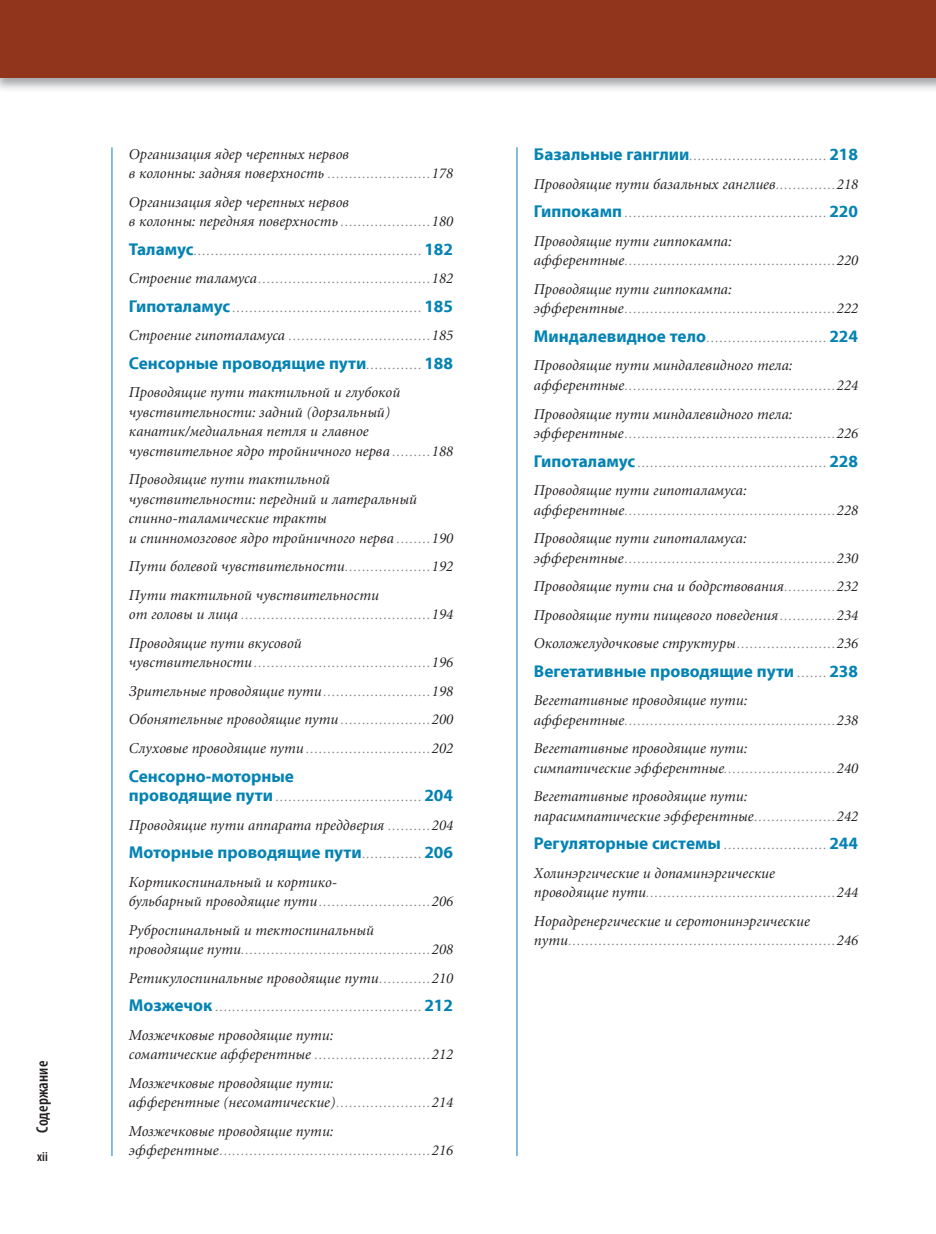
<style>
.page{position:relative;width:936px;height:1234px;background:#fff}
.page>*{position:absolute;margin:0;border:0;box-sizing:border-box;transform-origin:0 0}
.t1{font:700 17.25px "Myriad Pro";color:#0483b3}
.t2{font:600 condensed 16.5px "Myriad Pro";letter-spacing:.01em;color:#231f20}
.t3{font:italic 15px/19.5px "Minion Cyr";color:#231f20}
.t4{font:italic 13.5px/28.5px "Minion Cyr";color:#808285}
.t5{font:600 condensed 13.5px "Myriad Pro";color:#231f20}
.s1{font-size:13.5px;color:#808285}
.s2{font-family:"Myriad Pro";font-weight:700;font-style:normal;font-size:17.25px;color:#0483b3}
.s3{font-size:15px;color:#231f20}
.s4{font-family:"Minion Cyr";font-weight:400;font-style:italic;font-size:13.5px;color:#808285}
</style>
<div class="page">
<div style="left:0;top:0;width:935px;height:78px;background:#91351d"></div>
<hr style="left:516px;top:147px;width:1px;height:1008px;background:#0483b3">
<hr style="left:112px;top:147px;width:1px;height:1008px;background:#0483b3">
<p class="t2" style="left:32px;top:1132px;width:73px;rotate:-90deg">Содержание</p>
<p class="t5" style="left:37px;top:1147px;width:12px">xii</p>
<p class="t3" style="left:129px;top:144px;width:325px">Организация ядер черепных нервов<br>в колонны: задняя поверхность <span class="s1">........................</span>178</p>
<p class="t3" style="left:129px;top:192px;width:326px">Организация ядер черепных нервов<br>в колонны: передняя поверхность <span class="s1">.....................</span>180</p>
<p class="t4" style="left:129px;top:236px;width:326px;text-align:justify"><span class="s2">Таламус</span>..................................................... <span class="s2">182<br></span><span class="s3">Строение таламуса</span>........................................<span class="s3">182<br></span><span class="s2">Гипоталамус</span>............................................ <span class="s2">185<br></span><span class="s3">Строение гипоталамуса</span> .................................<span class="s3">185</span></p>
<p class="t1" style="left:129px;top:351px;width:326px">Сенсорные проводящие пути<span class="s4">.............</span> 188</p>
<p class="t3" style="left:129px;top:382px;width:326px">Проводящие пути тактильной и глубокой чувствительности: задний (дорзальный) канатик/медиальная петля и главное чувствительное ядро тройничного нерва <span class="s1">.........</span>188</p>
<p class="t3" style="left:129px;top:469px;width:326px">Проводящие пути тактильной чувствительности: передний и латеральный спинно-таламические тракты<br>и спинномозговое ядро тройничного нерва <span class="s1">........</span>190</p>
<p class="t3" style="left:129px;top:552px;width:326px;line-height:28.5px">Пути болевой чувствительности<span class="s1">....................</span>192<br>Пути тактильной чувствительности</p>
<p class="t4" style="left:129px;top:600px;width:326px"><span class="s3">от головы и лица</span> ............................................<span class="s3">194</span></p>
<p class="t3" style="left:129px;top:633px;width:174px">Проводящие пути вкусовой</p>
<p class="t4" style="left:129px;top:648px;width:326px"><span class="s3">чувствительности</span>.........................................<span class="s3">196</span></p>
<p class="t3" style="left:129px;top:676px;width:326px;line-height:28.5px">Зрительные проводящие пути<span class="s1">.........................</span>198<br>Обонятельные проводящие пути <span class="s1">.....................</span>200</p>
<p class="t4" style="left:129px;top:734px;width:326px"><span class="s3">Слуховые проводящие пути</span>.............................<span class="s3">202</span></p>
<p class="t1" style="left:129px;top:764px;width:166px">Сенсорно-моторные</p>
<p class="t4" style="left:129px;top:782px;width:326px"><span class="s2">проводящие пути</span> .................................. <span class="s2">204</span></p>
<p class="t3" style="left:129px;top:814px;width:326px">Проводящие пути аппарата преддверия <span class="s1">..........</span>204</p>
<p class="t1" style="left:129px;top:840px;width:326px">Моторные проводящие пути<span class="s4">..............</span> 206</p>
<p class="t3" style="left:129px;top:871px;width:326px">Кортикоспинальный и кортико-<br>бульбарный проводящие пути<span class="s1">..........................</span>206</p>
<p class="t3" style="left:129px;top:919px;width:247px">Руброспинальный и тектоспинальный</p>
<p class="t4" style="left:129px;top:935px;width:326px"><span class="s3">проводящие пути</span>............................................<span class="s3">208</span></p>
<p class="t3" style="left:129px;top:967px;width:326px">Ретикулоспинальные проводящие пути<span class="s1">............</span>210</p>
<p class="t4" style="left:129px;top:992px;width:326px"><span class="s2">Мозжечок</span> ................................................ <span class="s2">212</span></p>
<p class="t3" style="left:129px;top:1024px;width:206px">Мозжечковые проводящие пути:</p>
<p class="t4" style="left:129px;top:1040px;width:326px"><span class="s3">соматические афферентные</span> ...........................<span class="s3">212</span></p>
<p class="t3" style="left:129px;top:1072px;width:326px">Мозжечковые проводящие пути:<br>афферентные (несоматические)<span class="s1">......................</span>214</p>
<p class="t3" style="left:129px;top:1120px;width:206px">Мозжечковые проводящие пути:</p>
<p class="t4" style="left:129px;top:1136px;width:326px"><span class="s3">эфферентные</span>.................................................<span class="s3">216</span></p>
<p class="t4" style="left:534px;top:141px;width:326px"><span class="s2">Базальные ганглии</span>................................ <span class="s2">218</span></p>
<p class="t3" style="left:534px;top:174px;width:326px">Проводящие пути базальных ганглиев<span class="s1">..............</span>218</p>
<p class="t4" style="left:534px;top:198px;width:326px"><span class="s2">Гиппокамп</span> ............................................... <span class="s2">220</span></p>
<p class="t3" style="left:534px;top:231px;width:199px">Проводящие пути гиппокампа:</p>
<p class="t4" style="left:534px;top:246px;width:326px"><span class="s3">афферентные</span>.................................................<span class="s3">220</span></p>
<p class="t3" style="left:534px;top:279px;width:199px">Проводящие пути гиппокампа:</p>
<p class="t4" style="left:534px;top:294px;width:326px"><span class="s3">эфферентные</span>.................................................<span class="s3">222<br></span><span class="s2">Миндалевидное тело</span>............................ <span class="s2">224</span></p>
<p class="t3" style="left:534px;top:355px;width:260px">Проводящие пути миндалевидного тела:</p>
<p class="t4" style="left:534px;top:371px;width:326px"><span class="s3">афферентные</span>.................................................<span class="s3">224</span></p>
<p class="t3" style="left:534px;top:403px;width:260px">Проводящие пути миндалевидного тела:</p>
<p class="t4" style="left:534px;top:419px;width:326px"><span class="s3">эфферентные</span>.................................................<span class="s3">226<br></span><span class="s2">Гипоталамус</span>............................................ <span class="s2">228</span></p>
<p class="t3" style="left:534px;top:480px;width:214px">Проводящие пути гипоталамуса:</p>
<p class="t4" style="left:534px;top:495px;width:326px"><span class="s3">афферентные</span>.................................................<span class="s3">228</span></p>
<p class="t3" style="left:534px;top:528px;width:214px">Проводящие пути гипоталамуса:</p>
<p class="t4" style="left:534px;top:543px;width:326px"><span class="s3">эфферентные</span>.................................................<span class="s3">230</span></p>
<p class="t3" style="left:534px;top:571px;width:326px;line-height:28.5px;text-align:justify">Проводящие пути сна и бодрствования<span class="s1">............</span>232<br>Проводящие пути пищевого поведения <span class="s1">.............</span>234<br>Околожелудочковые структуры<span class="s1">.......................</span>236</p>
<p class="t1" style="left:534px;top:659px;width:326px">Вегетативные проводящие пути <span class="s4">.......</span> 238</p>
<p class="t3" style="left:534px;top:690px;width:215px">Вегетативные проводящие пути:</p>
<p class="t4" style="left:534px;top:705px;width:326px"><span class="s3">афферентные</span>.................................................<span class="s3">238</span></p>
<p class="t3" style="left:534px;top:738px;width:326px">Вегетативные проводящие пути:<br>симпатические эфферентные<span class="s1">..........................</span>240</p>
<p class="t3" style="left:534px;top:786px;width:326px">Вегетативные проводящие пути: парасимпатические эфферентные<span class="s1">...................</span>242</p>
<p class="t4" style="left:534px;top:830px;width:326px"><span class="s2">Регуляторные системы</span> ........................ <span class="s2">244</span></p>
<p class="t3" style="left:534px;top:862px;width:242px">Холинэргические и допаминэргические</p>
<p class="t4" style="left:534px;top:878px;width:326px"><span class="s3">проводящие пути</span>............................................<span class="s3">244</span></p>
<p class="t3" style="left:534px;top:910px;width:277px">Норадренергические и серотонинэргические</p>
<p class="t4" style="left:534px;top:926px;width:326px"><span class="s3">пути</span>..............................................................<span class="s3">246</span></p>
</div>
